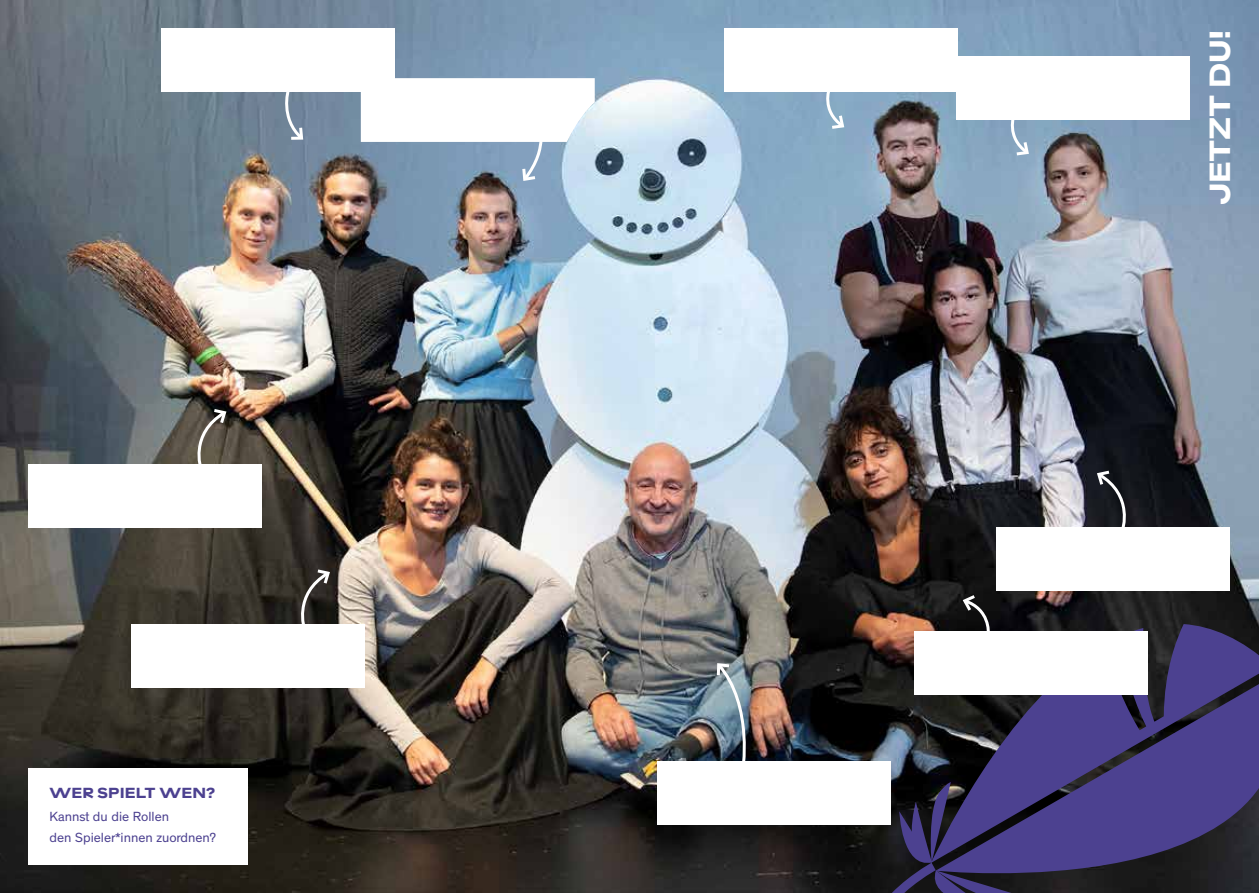
<style>
.page{position:relative;width:1259px;height:893px;background:#fff}
.page>*{position:absolute;margin:0;border:0;box-sizing:border-box;transform-origin:0 0}
.t1{font:700 27px "CC Schauburg";letter-spacing:-.01em;color:#fff}
.t2{font:13.5px/21px "Theinhardt";color:#4c4190}
.t3{font:700 13.5px "CC Schauburg";letter-spacing:.01em;color:#4c4190}
</style>
<div class="page">
<img style="left:0;top:0;width:1259px;height:893px">
<svg style="left:292px;top:567px;width:40px;height:57px;background:#3e3b36"></svg>
<svg style="left:189px;top:407px;width:40px;height:57px;background:#676156"></svg>
<svg style="left:280px;top:92px;width:26px;height:50px"></svg>
<div style="left:29px;top:769px;width:219px;height:96px;background:#fff"></div>
<div style="left:161px;top:28px;width:234px;height:64px;background:#fff"></div>
<svg style="left:361px;top:78px;width:234px;height:105px"></svg>
<div style="left:131px;top:624px;width:234px;height:64px;background:#fff"></div>
<div style="left:28px;top:464px;width:234px;height:64px;background:#fff"></div>
<svg style="left:1094px;top:469px;width:40px;height:58px;background:#2e3035"></svg>
<img style="left:714px;top:661px;width:40px;height:100px">
<svg style="left:960px;top:592px;width:31px;height:32px"></svg>
<svg style="left:821px;top:92px;width:25px;height:39px"></svg>
<svg style="left:1005px;top:120px;width:26px;height:37px"></svg>
<svg style="left:1015px;top:863px;width:244px;height:30px;background:#222129"></svg>
<svg style="left:931px;top:624px;width:328px;height:239px;background:#3d356d"></svg>
<svg style="left:875px;top:781px;width:140px;height:112px;background:#2f2a52"></svg>
<div style="left:724px;top:28px;width:233px;height:64px;background:#fff"></div>
<div style="left:956px;top:56px;width:234px;height:64px;background:#fff"></div>
<div style="left:657px;top:761px;width:234px;height:64px;background:#fff"></div>
<div style="left:914px;top:631px;width:234px;height:64px;background:#fff"></div>
<div style="left:996px;top:527px;width:234px;height:63px;background:#fff"></div>
<p class="t3" style="left:50px;top:784px;width:167px">WER SPIELT WEN?</p>
<p class="t2" style="left:50px;top:806px;width:168px">Kannst du die Rollen<br>den Spieler*innen zuordnen?</p>
<h1 class="t1" style="left:1201px;top:205px;width:177px;rotate:-90deg">JETZT DU!</h1>
</div>
